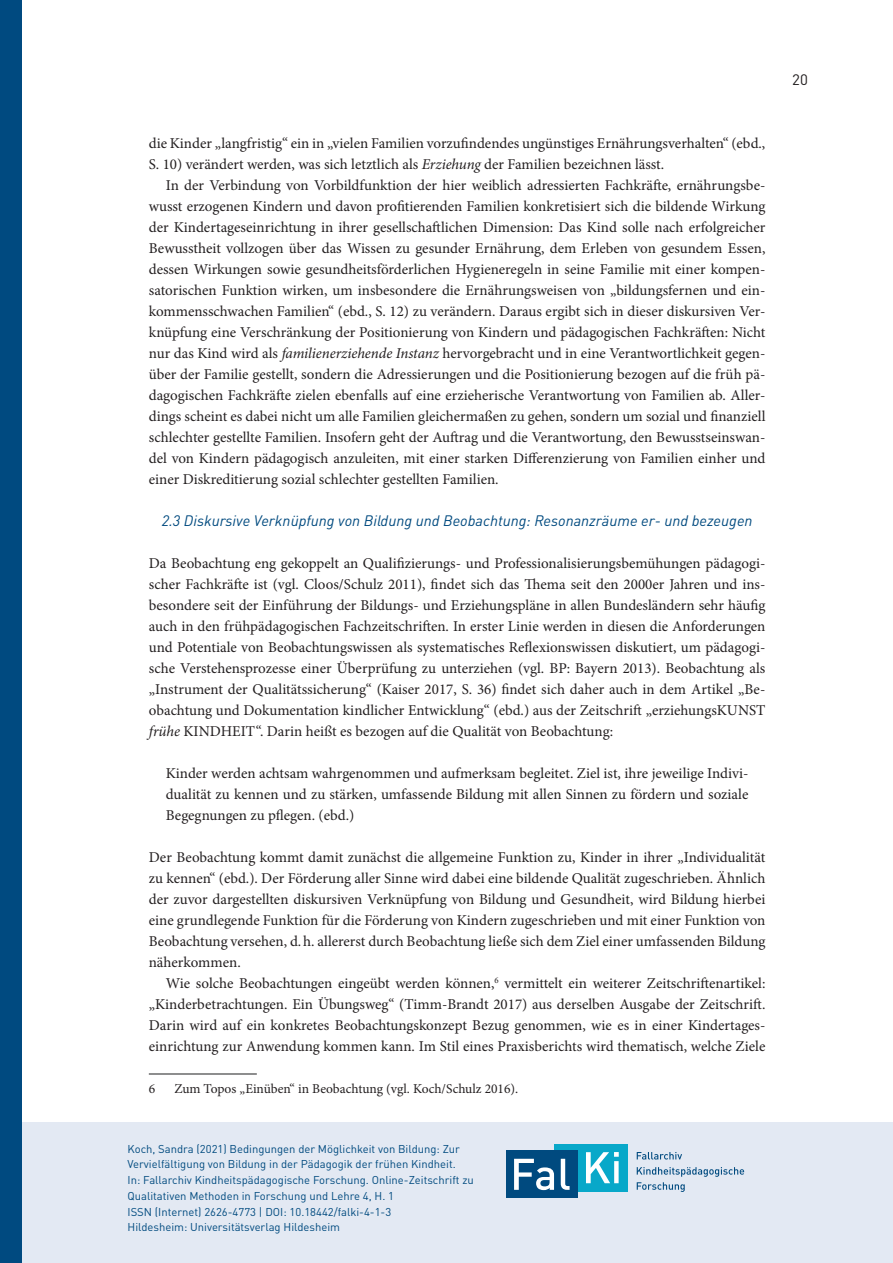
<style>
.page{position:relative;width:893px;height:1263px;background:#fff}
.page>*{position:absolute;margin:0;border:0;box-sizing:border-box;transform-origin:0 0}
.Standard__nachfolgen{font:15px/21px "Minion Pro";color:#231f20;text-align:justify}
.Zitat{font:15px/21px "Minion Pro";letter-spacing:-.005em;color:#231f20;text-align:justify}
.Überschrift_4{font:italic 15px "DIN Pro";color:#004a7f}
.t1{font:15px "DIN Pro";color:#231f20}
.Fußnotentext{font:13.5px "Minion Pro";color:#231f20}
.t2{font:11.25px/15.8px "DIN Pro";color:#004a7f}
.s1{font-style:italic}
</style>
<div class="page">
<div style="left:0;top:1123px;width:893px;height:140px;background:#e3e9f3"></div>
<div style="left:554px;top:1144px;width:74px;height:47px;background:#08a8c9"></div>
<div style="left:506px;top:1150px;width:72px;height:48px;background:#004a7f"></div>
<svg style="left:586px;top:1152px;width:33px;height:31px"></svg>
<svg style="left:637px;top:1167px;width:107px;height:25px"></svg>
<svg style="left:637px;top:1152px;width:45px;height:7px"></svg>
<svg style="left:514px;top:1159px;width:56px;height:31px"></svg>
<hr style="left:149px;top:1073px;width:108px;height:1px;background:#1d1e1f">
<div style="left:0;top:0;width:21px;height:1263px;background:#004a80"></div>
<p class="Standard__nachfolgen" style="left:149px;top:133px;width:618px">die Kinder „langfristig“ ein in „vielen Familien vorzufindendes ungünstiges Ernährungsverhalten“ (ebd.,<br>S. 10) verändert werden, was sich letztlich als <span class="s1">Erziehung</span> der Familien bezeichnen lässt.</p>
<p class="Standard__nachfolgen" style="left:149px;top:175px;width:618px;text-indent:17px">In der Verbindung von Vorbildfunktion der hier weiblich adressierten Fachkräfte, ernährungsbe&shy;wusst erzogenen Kindern und davon profitierenden Familien konkretisiert sich die bildende Wirkung der Kindertageseinrichtung in ihrer gesellschaftlichen Dimension: Das Kind solle nach erfolgreicher Bewusstheit vollzogen über das Wissen zu gesunder Ernährung, dem Erleben von gesundem Essen, dessen Wirkungen sowie gesundheitsförderlichen Hygieneregeln in seine Familie mit einer kompen&shy;satorischen Funktion wirken, um insbesondere die Ernährungsweisen von „bildungsfernen und ein&shy;kommensschwachen Familien“ (ebd., S. 12) zu verändern. Daraus ergibt sich in dieser diskursiven Ver&shy;knüpfung eine Verschränkung der Positionierung von Kindern und pädagogischen Fachkräften: Nicht nur das Kind wird als <span class="s1">familienerziehende Instanz</span> hervorgebracht und in eine Verantwortlichkeit gegen&shy;über der Familie gestellt, sondern die Adressierungen und die Positionierung bezogen auf die früh pä&shy;dagogischen Fachkräfte zielen ebenfalls auf eine erzieherische Verantwortung von Familien ab. Aller&shy;dings scheint es dabei nicht um alle Familien gleichermaßen zu gehen, sondern um sozial und finanziell schlechter gestellte Familien. Insofern geht der Auftrag und die Verantwortung, den Bewusstseinswan&shy;del von Kindern pädagogisch anzuleiten, mit einer starken Differenzierung von Familien einher und einer Diskreditierung sozial schlechter gestellten Familien.</p>
<p class="Überschrift_4" style="left:162px;top:509px;width:592px">2.3 Diskursive Verknüpfung von Bildung und Beobachtung: Resonanzräume er- und bezeugen</p>
<p class="Standard__nachfolgen" style="left:149px;top:553px;width:618px">Da Beobachtung eng gekoppelt an Qualifizierungs- und Professionalisierungsbemühungen pädagogi&shy;scher Fachkräfte ist (vgl. Cloos/Schulz 2011), findet sich das Thema seit den 2000er Jahren und ins&shy;besondere seit der Einführung der Bildungs- und Erziehungspläne in allen Bundesländern sehr häufig auch in den frühpädagogischen Fachzeitschriften. In erster Linie werden in diesen die Anforderungen und Potentiale von Beobachtungswissen als systematisches Reflexionswissen diskutiert, um pädagogi&shy;sche Verstehensprozesse einer Überprüfung zu unterziehen (vgl. BP: Bayern 2013). Beobachtung als „Instrument der Qualitätssicherung“ (Kaiser 2017, S. 36) findet sich daher auch in dem Artikel „Be&shy;obachtung und Dokumentation kindlicher Entwicklung“ (ebd.) aus der Zeitschrift „erziehungsKUNST <span class="s1">frühe</span> KINDHEIT“. Darin heißt es bezogen auf die Qualität von Beobachtung:</p>
<p class="Zitat" style="left:166px;top:763px;width:584px">Kinder werden achtsam wahrgenommen und aufmerksam begleitet. Ziel ist, ihre jeweilige Indivi&shy;dualität zu kennen und zu stärken, umfassende Bildung mit allen Sinnen zu fördern und soziale Begegnungen zu pflegen. (ebd.)</p>
<p class="Standard__nachfolgen" style="left:149px;top:847px;width:618px">Der Beobachtung kommt damit zunächst die allgemeine Funktion zu, Kinder in ihrer „Individualität zu kennen“ (ebd.). Der Förderung aller Sinne wird dabei eine bildende Qualität zugeschrieben. Ähnlich der zuvor dargestellten diskursiven Verknüpfung von Bildung und Gesundheit, wird Bildung hierbei eine grundlegende Funktion für die Förderung von Kindern zugeschrieben und mit einer Funktion von Beobachtung versehen, d.h. allererst durch Beobachtung ließe sich dem Ziel einer umfassenden Bildung näherkommen.</p>
<p class="Standard__nachfolgen" style="left:149px;top:973px;width:618px;text-indent:17px">Wie solche Beobachtungen eingeübt werden können,<sup>6</sup> vermittelt ein weiterer Zeitschriftenartikel: „Kinderbetrachtungen. Ein Übungsweg“ (Timm-Brandt 2017) aus derselben Ausgabe der Zeitschrift.<br>Darin wird auf ein konkretes Beobachtungskonzept Bezug genommen, wie es in einer Kindertages&shy;einrichtung zur Anwendung kommen kann. Im Stil eines Praxisberichts wird thematisch, welche Ziele</p>
<p class="Fußnotentext" style="left:149px;top:1079px;width:8px">6</p>
<p class="Fußnotentext" style="left:174px;top:1079px;width:345px">Zum Topos „Einüben“ in Beobachtung (vgl. Koch/Schulz 2016).</p>
<p class="t2" style="left:128px;top:1139px;width:348px">Koch, Sandra (2021) Bedingungen der Möglichkeit von Bildung: Zur Vervielfältigung von Bildung in der Pädagogik der frühen Kindheit.<br>In: Fallarchiv Kindheitspädagogische Forschung. Online-Zeitschrift zu Qualitativen Methoden in Forschung und Lehre 4, H. 1<br>ISSN (Internet) 2626-4773 | DOI: 10.18442/falki-4-1-3<br>Hildesheim: Universitätsverlag Hildesheim</p>
<p class="t1" style="left:792px;top:68px;width:17px">20</p>
</div>
